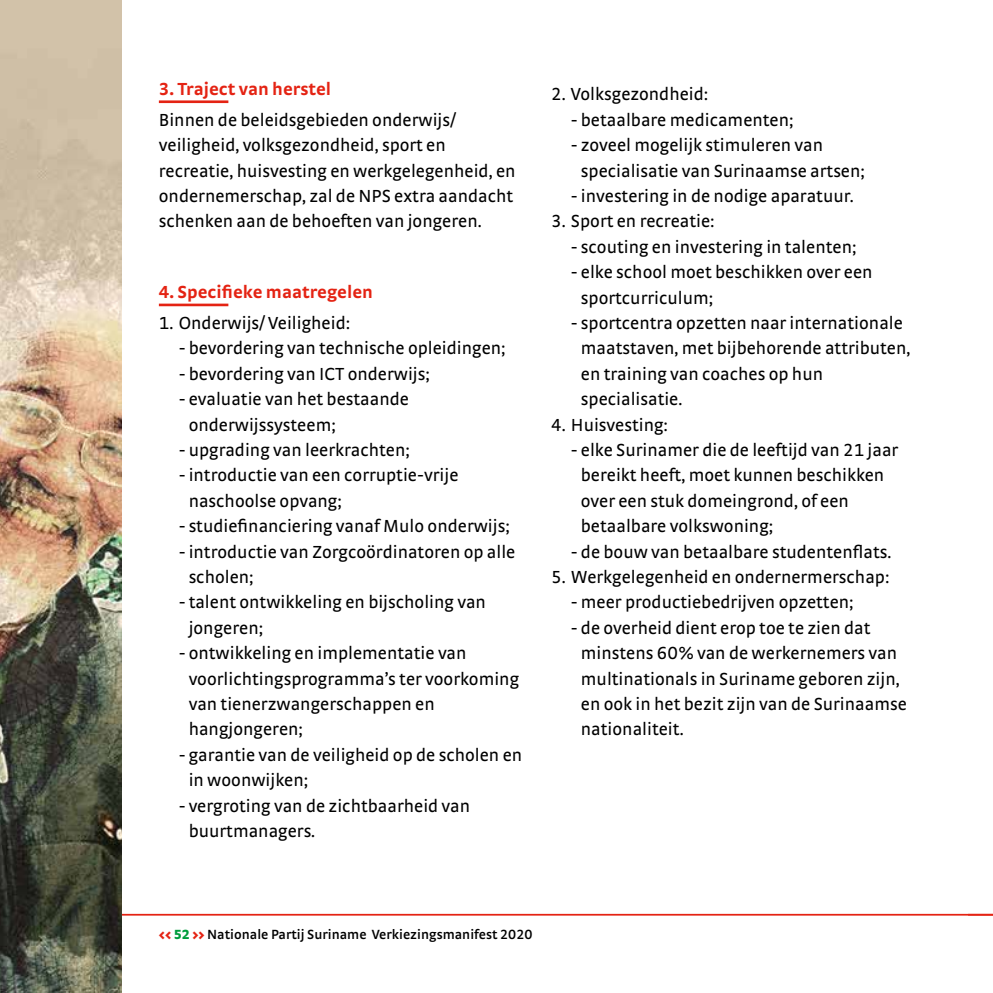
<style>
.page{position:relative;width:993px;height:993px;background:#fff}
.page>*{position:absolute;margin:0;border:0;box-sizing:border-box;transform-origin:0 0}
.t1{font:18.38px/25.4px "Strada TF";color:#000}
.t2{font:700 18.38px "Strada TF";color:#e42313}
.t3{font:600 14px "Strada TF";color:#000}
.s1{font-weight:900;color:#e42313}
.s2{font-weight:900;color:#009d3d}
</style>
<div class="page">
<hr style="left:0;top:913px;width:992px;height:2px;background:#e42313">
<hr style="left:159px;top:100px;width:69px;height:3px;background:#e42313">
<hr style="left:159px;top:303px;width:69px;height:3px;background:#e42313">
<img style="left:0;top:0;width:122px;height:992px">
<p class="t2" style="left:159px;top:78px;width:174px">3. Traject van herstel</p>
<p class="t1" style="left:159px;top:107px;width:358px">Binnen de beleidsgebieden onderwijs/ veiligheid, volksgezondheid, sport en recreatie, huisvesting en werkgelegenheid, en ondernemerschap, zal de NPS extra aandacht schenken aan de behoeften van jongeren.</p>
<p class="t2" style="left:159px;top:281px;width:215px">4. Specifieke maatregelen</p>
<p class="t1" style="left:159px;top:310px;width:193px">1. Onderwijs/ Veiligheid:</p>
<p class="t1" style="left:179px;top:335px;width:328px">- bevordering van technische opleidingen;</p>
<p class="t1" style="left:179px;top:360px;width:253px">- bevordering van ICT onderwijs;</p>
<p class="t1" style="left:189px;top:386px;width:222px;text-indent:-10px">- evaluatie van het bestaande onderwijssysteem;</p>
<p class="t1" style="left:179px;top:437px;width:233px">- upgrading van leerkrachten;</p>
<p class="t1" style="left:189px;top:462px;width:271px;text-indent:-10px">- introductie van een corruptie-vrije naschoolse opvang;</p>
<p class="t1" style="left:179px;top:513px;width:332px">- studiefinanciering vanaf Mulo onderwijs;</p>
<p class="t1" style="left:189px;top:538px;width:328px;text-indent:-10px">- introductie van Zorgcoördinatoren op alle scholen;</p>
<p class="t1" style="left:189px;top:589px;width:299px;text-indent:-10px">- talent ontwikkeling en bijscholing van jongeren;</p>
<p class="t1" style="left:189px;top:640px;width:332px;text-indent:-10px">- ontwikkeling en implementatie van voorlichtingsprogramma’s ter voorkoming van tienerzwangerschappen en hangjongeren;</p>
<p class="t1" style="left:189px;top:741px;width:335px;text-indent:-10px">- garantie van de veiligheid op de scholen en in woonwijken;</p>
<p class="t1" style="left:189px;top:792px;width:283px;text-indent:-10px">- vergroting van de zichtbaarheid van buurtmanagers.</p>
<p class="t1" style="left:551px;top:81px;width:159px">2. Volksgezondheid:</p>
<p class="t1" style="left:570px;top:107px;width:224px">- betaalbare medicamenten;</p>
<p class="t1" style="left:580px;top:132px;width:285px;text-indent:-10px">- zoveel mogelijk stimuleren van specialisatie van Surinaamse artsen;</p>
<p class="t1" style="left:570px;top:183px;width:284px">- investering in de nodige aparatuur.</p>
<p class="t1" style="left:551px;top:208px;width:165px">3. Sport en recreatie:</p>
<p class="t1" style="left:570px;top:234px;width:287px">- scouting en investering in talenten;</p>
<p class="t1" style="left:580px;top:259px;width:293px;text-indent:-10px">- elke school moet beschikken over een sportcurriculum;</p>
<p class="t1" style="left:580px;top:310px;width:331px;text-indent:-10px">- sportcentra opzetten naar internationale maatstaven, met bijbehorende attributen, en training van coaches op hun specialisatie.</p>
<p class="t1" style="left:551px;top:411px;width:118px">4. Huisvesting:</p>
<p class="t1" style="left:580px;top:437px;width:319px;text-indent:-10px">- elke Surinamer die de leeftijd van 21 jaar bereikt heeft, moet kunnen beschikken over een stuk domeingrond, of een betaalbare volkswoning;</p>
<p class="t1" style="left:570px;top:538px;width:322px">- de bouw van betaalbare studentenflats.</p>
<p class="t1" style="left:551px;top:563px;width:340px">5. Werkgelegenheid en ondernermerschap:</p>
<p class="t1" style="left:570px;top:589px;width:284px">- meer productiebedrijven opzetten;</p>
<p class="t1" style="left:580px;top:614px;width:327px;text-indent:-10px">- de overheid dient erop toe te zien dat minstens 60% van de werkernemers van multinationals in Suriname geboren zijn, en ook in het bezit zijn van de Surinaamse nationaliteit.</p>
<p class="t3" style="left:159px;top:925px;width:375px"><span class="s1">&lt;&lt;</span> <span class="s2">52</span> <span class="s1">&gt;&gt;</span> Nationale Partij Suriname Verkiezingsmanifest 2020</p>
</div>
